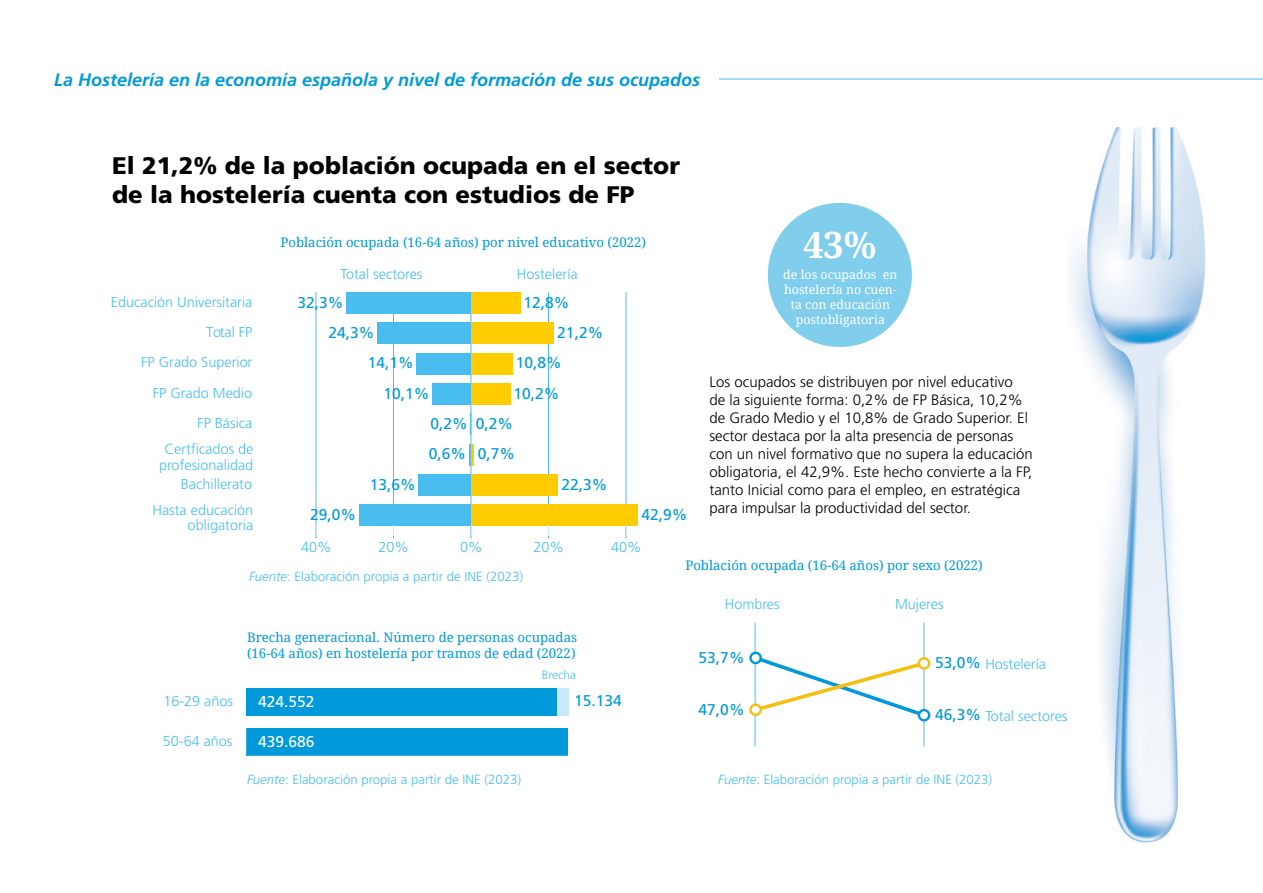
<style>
.page{position:relative;width:1263px;height:893px;background:#fff}
.page>*{position:absolute;margin:0;border:0;box-sizing:border-box;transform-origin:0 0}
.t1{font:700 36px "Droid Serif";color:#fff}
.Titular{font:900 24px/28.5px "Frutiger LT Std";color:#000}
.t2{font:italic 700 18px "Frutiger LT Std";color:#009ad8}
.t3{font:15.6px/30.3px "Frutiger LT Std";color:#0099d9}
.t4{font:15.6px "Frutiger LT Std";color:#fff}
.Cuerpo_de_texto{font:300 15px/18px "Frutiger LT Std";color:#000}
.t5{font:300 14.4px/30.3px "Frutiger LT Std";color:#4abdf0;text-align:right}
.t6{font:13.2px/15.9px "Droid Serif";color:#009ad8}
.t7{font:300 13.2px "Frutiger LT Std";color:#4abdf0}
.t8{font:12.3px/14.9px "Droid Serif";color:#fff;text-align:center}
.t9{font:300 12px "Frutiger LT Std";color:#4abdf0}
.s1{font-style:italic}
.s2{font-weight:400;font-size:15.6px;color:#0099d9}
</style>
<div class="page">
<img style="left:1070px;top:126px;width:136px;height:717px">
<hr style="left:719px;top:79px;width:544px;height:1px;background:#4abdf0">
<hr style="left:755px;top:623px;width:1px;height:123px;background:#4abdf0">
<hr style="left:924px;top:623px;width:1px;height:123px;background:#4abdf0">
<svg style="left:749px;top:652px;width:181px;height:69px"></svg>
<div style="left:768px;top:203px;width:144px;height:144px;background:#80cdec;border-radius:50%"></div>
<hr style="left:626px;top:292px;width:1px;height:247px;background:#4abdf0">
<hr style="left:548px;top:292px;width:1px;height:247px;background:#4abdf0">
<hr style="left:316px;top:292px;width:1px;height:247px;background:#4abdf0">
<hr style="left:393px;top:292px;width:1px;height:247px;background:#4abdf0">
<hr style="left:471px;top:292px;width:1px;height:247px;background:#4abdf0">
<svg style="left:246px;top:688px;width:322px;height:68px"></svg>
<div style="left:346px;top:292px;width:125px;height:22px;background:#4abdf0"></div>
<div style="left:471px;top:292px;width:50px;height:22px;background:#fc0"></div>
<div style="left:377px;top:323px;width:94px;height:21px;background:#4abdf0"></div>
<div style="left:471px;top:323px;width:82px;height:21px;background:#fc0"></div>
<div style="left:417px;top:353px;width:54px;height:21px;background:#4abdf0"></div>
<div style="left:471px;top:353px;width:42px;height:21px;background:#fc0"></div>
<div style="left:432px;top:383px;width:39px;height:22px;background:#4abdf0"></div>
<div style="left:471px;top:383px;width:40px;height:22px;background:#fc0"></div>
<svg style="left:470px;top:414px;width:2px;height:21px"></svg>
<hr style="left:469px;top:444px;width:2px;height:21px;background:#4abdf0">
<hr style="left:471px;top:444px;width:3px;height:21px;background:#fc0">
<div style="left:418px;top:474px;width:53px;height:22px;background:#4abdf0"></div>
<div style="left:471px;top:474px;width:87px;height:22px;background:#fc0"></div>
<div style="left:359px;top:505px;width:112px;height:21px;background:#4abdf0"></div>
<div style="left:471px;top:505px;width:166px;height:21px;background:#fc0"></div>
<svg style="left:165px;top:443px;width:88px;height:11px"></svg>
<p class="t2" style="left:54px;top:69px;width:648px">La Hostelería en la economía española y nivel de formación de sus ocupados</p>
<p class="Titular" style="left:112px;top:152px;width:569px">El 21,2% de la población ocupada en el sector de la hostelería cuenta con estudios de FP</p>
<p class="t5" style="left:111px;top:287px;width:143px">Educación Universitaria<br>Total FP<br>FP Grado Superior<br>FP Grado Medio<br>FP Básica</p>
<p class="t5" style="left:159px;top:456px;width:96px;line-height:18.8px">profesionalidad<br>Bachillerato</p>
<p class="t5" style="left:152px;top:502px;width:102px;line-height:15.9px">Hasta educación obligatoria</p>
<p class="t6" style="left:280px;top:234px;width:367px">Población ocupada (16-64 años) por nivel educativo (2022)</p>
<p class="t5" style="left:340px;top:259px;width:84px">Total sectores</p>
<p class="t5" style="left:517px;top:259px;width:62px">Hostelería</p>
<p class="t3" style="left:297px;top:287px;width:47px">32,3%</p>
<p class="t3" style="left:328px;top:318px;width:47px">24,3%</p>
<p class="t3" style="left:368px;top:348px;width:47px">14,1%</p>
<p class="t3" style="left:383px;top:378px;width:47px">10,1%</p>
<p class="t3" style="left:524px;top:287px;width:47px">12,8%</p>
<p class="t3" style="left:557px;top:318px;width:47px">21,2%</p>
<p class="t3" style="left:516px;top:348px;width:47px">10,8%</p>
<p class="t3" style="left:513px;top:378px;width:47px">10,2%</p>
<p class="t3" style="left:429px;top:409px;width:40px">0,2%<br>0,6%</p>
<p class="t3" style="left:476px;top:408px;width:41px">0,2%<br>0,7%</p>
<p class="t3" style="left:370px;top:469px;width:47px">13,6%</p>
<p class="t3" style="left:562px;top:469px;width:47px">22,3%</p>
<p class="t3" style="left:310px;top:500px;width:47px">29,0%</p>
<p class="t3" style="left:641px;top:499px;width:47px">42,9%</p>
<p class="t5" style="left:301px;top:532px;width:32px">40%</p>
<p class="t5" style="left:378px;top:532px;width:32px">20%</p>
<p class="t5" style="left:460px;top:532px;width:24px">0%</p>
<p class="t5" style="left:533px;top:532px;width:32px">20%</p>
<p class="t5" style="left:611px;top:532px;width:32px">40%</p>
<p class="t1" style="left:803px;top:220px;width:74px">43%</p>
<p class="t8" style="left:783px;top:267px;width:116px">de los ocupados en hostelería no cuen&shy;ta con educación postobligatoria</p>
<p class="Cuerpo_de_texto" style="left:709px;top:373px;width:325px">Los ocupados se distribuyen por nivel educativo<br>de la siguiente forma: 0,2% de FP Básica, 10,2% de Grado Medio y el 10,8% de Grado Superior. El sector destaca por la alta presencia de personas con un nivel formativo que no supera la educación obligatoria, el 42,9%. Este hecho convierte a la FP, tanto Inicial como para el empleo, en estratégica para impulsar la productividad del sector.</p>
<p class="t7" style="left:249px;top:569px;width:276px"><span class="s1">Fuente</span>: Elaboración propia a partir de INE (2023)</p>
<p class="t6" style="left:247px;top:629px;width:332px">Brecha generacional. Número de personas ocupadas (16-64 años) en hostelería por tramos de edad (2022)</p>
<p class="t5" style="left:163px;top:686px;width:71px">16-29 años</p>
<p class="t4" style="left:258px;top:693px;width:58px">424.552</p>
<p class="t4" style="left:258px;top:732px;width:58px">439.686</p>
<p class="t5" style="left:163px;top:726px;width:71px">50-64 años</p>
<p class="t7" style="left:247px;top:772px;width:276px"><span class="s1">Fuente</span>: Elaboración propia a partir de INE (2023)</p>
<p class="t9" style="left:542px;top:668px;width:36px">Brecha</p>
<p class="t3" style="left:574px;top:686px;width:49px">15.134</p>
<p class="t6" style="left:685px;top:557px;width:299px">Población ocupada (16-64 años) por sexo (2022)</p>
<p class="t5" style="left:725px;top:589px;width:56px">Hombres</p>
<p class="t5" style="left:895px;top:589px;width:50px">Mujeres</p>
<p class="t3" style="left:699px;top:642px;width:47px">53,7%</p>
<p class="t3" style="left:699px;top:694px;width:47px">47,0%</p>
<p class="t5" style="left:935px;top:649px;width:113px"><span class="s2">53,0%</span> Hostelería</p>
<p class="t5" style="left:935px;top:701px;width:134px"><span class="s2">46,3%</span> Total sectores</p>
<p class="t7" style="left:718px;top:772px;width:276px"><span class="s1">Fuente</span>: Elaboración propia a partir de INE (2023)</p>
</div>
